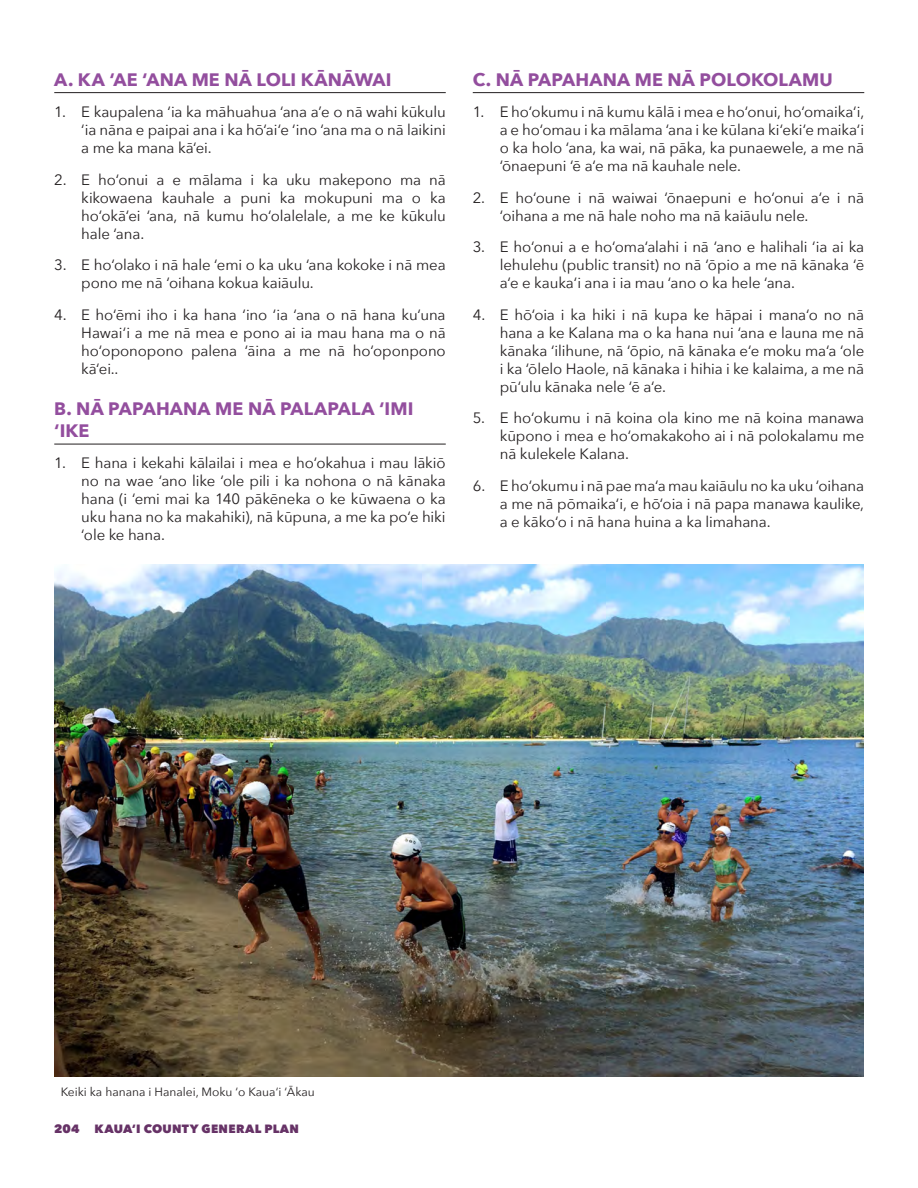
<style>
.page{position:relative;width:918px;height:1188px;background:#fff}
.page>*{position:absolute;margin:0;border:0;box-sizing:border-box;transform-origin:0 0}
.ACTIONS{font:700 18px/21.6px "Avenir Next";letter-spacing:.01em;color:#934e9e}
.t1{font:15px/18px "Avenir Next";letter-spacing:-.01em;color:#231f20;text-align:justify}
.t2{font:12px "Avenir Next";color:#231f20}
.t3{font:800 12px "Avenir Next";letter-spacing:.025em;color:#663266}
</style>
<div class="page">
<hr style="left:54px;top:92px;width:392px;height:1px;background:#231f20">
<hr style="left:54px;top:444px;width:392px;height:1px;background:#231f20">
<hr style="left:473px;top:92px;width:391px;height:1px;background:#231f20">
<img style="left:54px;top:565px;width:810px;height:512px">
<p class="ACTIONS" style="left:54px;top:68px;width:339px">A. KA ʻAE ʻANA ME NĀ LOLI KĀNĀWAI</p>
<p class="t1" style="left:81px;top:102px;width:366px;text-indent:-27px">1. E kaupalena ‘ia ka māhuahua ‘ana a’e o nā wahi kūkulu ‘ia nāna e paipai ana i ka hōʻaiʻe ʻino ʻana ma o nā laikini a me ka mana kāʻei.</p>
<p class="t1" style="left:81px;top:170px;width:366px;text-indent:-27px">2. E hoʻonui a e mālama i ka uku makepono ma nā kikowaena kauhale a puni ka mokupuni ma o ka hoʻokāʻei ʻana, nā kumu hoʻolalelale, a me ke kūkulu hale ʻana.</p>
<p class="t1" style="left:81px;top:255px;width:366px;text-indent:-27px">3. E hoʻolako i nā hale ʻemi o ka uku ʻana kokoke i nā mea pono me nā ʻoihana kokua kaiāulu.</p>
<p class="t1" style="left:81px;top:305px;width:366px;text-indent:-27px">4. E hoʻēmi iho i ka hana ʻino ʻia ʻana o nā hana kuʻuna Hawaiʻi a me nā mea e pono ai ia mau hana ma o nā hoʻoponopono palena ʻāina a me nā hoʻoponpono kāʻei..</p>
<p class="ACTIONS" style="left:54px;top:398px;width:361px">B. NĀ PAPAHANA ME NĀ PALAPALA ʻIMI ʻIKE</p>
<p class="t1" style="left:81px;top:454px;width:366px;text-indent:-27px">1. E hana i kekahi kālailai i mea e hoʻokahua i mau lākiō no na wae ʻano like ʻole pili i ka nohona o nā kānaka hana (i ʻemi mai ka 140 pākēneka o ke kūwaena o ka uku hana no ka makahiki), nā kūpuna, a me ka poʻe hiki ʻole ke hana.</p>
<p class="ACTIONS" style="left:473px;top:68px;width:361px">C. NĀ PAPAHANA ME NĀ POLOKOLAMU</p>
<p class="t1" style="left:500px;top:102px;width:366px;text-indent:-27px">1. E hoʻokumu i nā kumu kālā i mea e hoʻonui, hoʻomaikaʻi, a e hoʻomau i ka mālama ʻana i ke kūlana kiʻekiʻe maikaʻi o ka holo ʻana, ka wai, nā pāka, ka punaewele, a me nā ʻōnaepuni ʻē aʻe ma nā kauhale nele.</p>
<p class="t1" style="left:500px;top:188px;width:366px;text-indent:-27px">2. E hoʻoune i nā waiwai ʻōnaepuni e hoʻonui aʻe i nā ʻoihana a me nā hale noho ma nā kaiāulu nele.</p>
<p class="t1" style="left:500px;top:237px;width:366px;text-indent:-27px">3. E hoʻonui a e hoʻomaʻalahi i nā ʻano e halihali ʻia ai ka lehulehu (public transit) no nā ʻōpio a me nā kānaka ʻē aʻe e kaukaʻi ana i ia mau ʻano o ka hele ʻana.</p>
<p class="t1" style="left:500px;top:305px;width:366px;text-indent:-27px">4. E hōʻoia i ka hiki i nā kupa ke hāpai i manaʻo no nā hana a ke Kalana ma o ka hana nui ʻana e launa me nā kānaka ʻilihune, nā ʻōpio, nā kānaka eʻe moku maʻa ʻole i ka ʻōlelo Haole, nā kānaka i hihia i ke kalaima, a me nā pūʻulu kānaka nele ʻē aʻe.</p>
<p class="t1" style="left:500px;top:408px;width:366px;text-indent:-27px">5. E hoʻokumu i nā koina ola kino me nā koina manawa kūpono i mea e hoʻomakakoho ai i nā polokalamu me nā kulekele Kalana.</p>
<p class="t1" style="left:500px;top:476px;width:366px;text-indent:-27px">6. E hoʻokumu i nā pae maʻa mau kaiāulu no ka uku ʻoihana a me nā pōmaikaʻi, e hōʻoia i nā papa manawa kaulike, a e kākoʻo i nā hana huina a ka limahana.</p>
<p class="t2" style="left:61px;top:1081px;width:256px">Keiki ka hanana i Hanalei, Moku ʻo Kauaʻi ʻĀkau</p>
<p class="t3" style="left:54px;top:1121px;width:247px">204 KAUA‘I COUNTY GENERAL PLAN</p>
</div>
